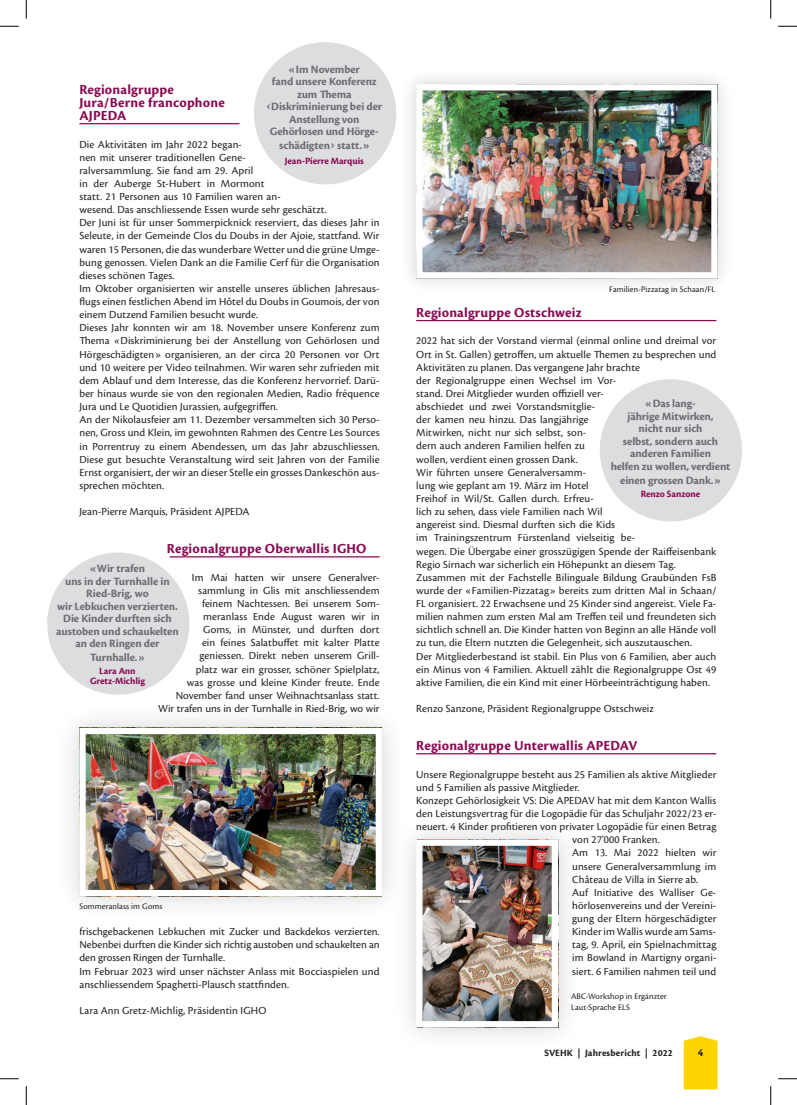
<style>
.page{position:relative;width:797px;height:1105px;background:#fff}
.page>*{position:absolute;margin:0;border:0;box-sizing:border-box;transform-origin:0 0}
.t1{font:700 14.38px/13.1px "Cronos Pro";letter-spacing:.015em;color:#8a0b54}
.t2{font:700 11.75px/12.5px "Cronos Pro";letter-spacing:-.01em;color:#6c6d70;text-align:center}
.t3{font:11.25px/13.1px "Cronos Pro";letter-spacing:.01em;color:#231f20}
.t4{font:700 11.25px "Cronos Pro";color:#231f20}
.t5{font:700 10px/10px "Cronos Pro";letter-spacing:-.005em;color:#8a0b54;text-align:center}
.t6{font:700 10px "Cronos Pro";letter-spacing:.01em;color:#231f20}
.t7{font:8.75px/11.2px "Cronos Pro";letter-spacing:.01em;color:#231f20}
</style>
<div class="page">
<svg style="left:683px;top:1036px;width:34px;height:53px"></svg>
<hr style="left:79px;top:123px;width:160px;height:1px;background:#8a0b54">
<hr style="left:169px;top:556px;width:210px;height:1px;background:#8a0b54">
<hr style="left:416px;top:320px;width:300px;height:1px;background:#8a0b54">
<hr style="left:416px;top:753px;width:300px;height:1px;background:#8a0b54">
<div style="left:400px;top:68px;width:333px;height:226px;background:#231f20;opacity:.2"></div>
<img style="left:423px;top:91px;width:287px;height:180px">
<div style="left:416px;top:84px;width:301px;height:194px;border:6px solid #fff"></div>
<div style="left:56px;top:704px;width:350px;height:216px;background:#231f20;opacity:.2"></div>
<img style="left:86px;top:735px;width:289px;height:154px">
<div style="left:79px;top:728px;width:303px;height:168px;border:6px solid #fff"></div>
<div style="left:392px;top:816px;width:189px;height:235px;background:#231f20;opacity:.2"></div>
<img style="left:423px;top:846px;width:128px;height:174px">
<div style="left:416px;top:839px;width:142px;height:188px;border:6px solid #fff"></div>
<svg style="left:600px;top:379px;width:142px;height:143px"></svg>
<svg style="left:254px;top:42px;width:143px;height:143px"></svg>
<svg style="left:47px;top:552px;width:144px;height:143px"></svg>
<svg style="left:0;top:25px;width:19px;height:2px"></svg>
<svg style="left:778px;top:25px;width:19px;height:2px"></svg>
<svg style="left:0;top:1078px;width:19px;height:1px"></svg>
<svg style="left:778px;top:1078px;width:19px;height:1px"></svg>
<svg style="left:25px;top:0;width:2px;height:19px"></svg>
<svg style="left:25px;top:1086px;width:2px;height:19px"></svg>
<svg style="left:770px;top:0;width:1px;height:19px"></svg>
<svg style="left:770px;top:1086px;width:1px;height:19px"></svg>
<p class="t2" style="left:266px;top:63px;width:117px">«Im November<br>fand unsere Konferenz zum Thema ‹Diskriminierung bei der<br>Anstellung von<br>Gehörlosen und Hörge-</p>
<p class="t2" style="left:279px;top:139px;width:92px">schädigten› statt.»</p>
<p class="t5" style="left:285px;top:156px;width:81px">Jean-Pierre Marquis</p>
<p class="t1" style="left:79px;top:83px;width:147px">Regionalgruppe<br>Jura/Berne francophone<br>AJPEDA</p>
<p class="t3" style="left:79px;top:137px;width:302px">Die Aktivitäten im Jahr 2022 began-<br>nen mit unserer traditionellen Gene-<br>ralversammlung. Sie fand am 29. April<br>in der Auberge St-Hubert in Mormont<br>statt. 21 Personen aus 10 Familien waren an-<br>wesend. Das anschliessende Essen wurde sehr geschätzt.<br>Der Juni ist für unser Sommerpicknick reserviert, das dieses Jahr in Seleute, in der Gemeinde Clos du Doubs in der Ajoie, stattfand. Wir waren 15 Personen, die das wunderbare Wetter und die grüne Umge&shy;bung genossen. Vielen Dank an die Familie Cerf für die Organisation dieses schönen Tages.<br>Im Oktober organisierten wir anstelle unseres üblichen Jahresaus&shy;flugs einen festlichen Abend im Hôtel du Doubs in Goumois, der von einem Dutzend Familien besucht wurde.<br>Dieses Jahr konnten wir am 18. November unsere Konferenz zum Thema «Diskriminierung bei der Anstellung von Gehörlosen und Hörgeschädigten» organisieren, an der circa 20 Personen vor Ort und 10 weitere per Video teilnahmen. Wir waren sehr zufrieden mit dem Ablauf und dem Interesse, das die Konferenz hervorrief. Darü&shy;ber hinaus wurde sie von den regionalen Medien, Radio fréquence Jura und Le Quotidien Jurassien, aufgegriffen.<br>An der Nikolausfeier am 11. Dezember versammelten sich 30 Perso&shy;nen, Gross und Klein, im gewohnten Rahmen des Centre Les Sources in Porrentruy zu einem Abendessen, um das Jahr abzuschliessen.<br>Diese gut besuchte Veranstaltung wird seit Jahren von der Familie Ernst organisiert, der wir an dieser Stelle ein grosses Dankeschön aus&shy;sprechen möchten.</p>
<p class="t3" style="left:79px;top:505px;width:172px">Jean-Pierre Marquis, Präsident AJPEDA</p>
<p class="t1" style="left:167px;top:542px;width:201px">Regionalgruppe Oberwallis IGHO</p>
<p class="t3" style="left:158px;top:571px;width:223px;text-align:right">Im Mai hatten wir unsere Generalver&shy;sammlung in Glis mit anschliessendem<br>feinem Nachtessen. Bei unserem Som&shy;meranlass Ende August waren wir in<br>Goms, in Münster, und durften dort<br>ein feines Salatbuffet mit kalter Platte geniessen. Direkt neben unserem Grill-<br>platz war ein grosser, schöner Spielplatz,<br>was grosse und kleine Kinder freute. Ende November fand unser Weihnachtsanlass statt.<br>Wir trafen uns in der Turnhalle in Ried-Brig, wo wir</p>
<p class="t2" style="left:56px;top:562px;width:124px">«Wir trafen<br>uns in der Turnhalle in<br>Ried-Brig, wo<br>wir Lebkuchen verzierten.<br>Die Kinder durften sich austoben und schaukelten an den Ringen der</p>
<p class="t2" style="left:90px;top:651px;width:56px">Turnhalle.»</p>
<p class="t5" style="left:90px;top:666px;width:56px">Lara Ann<br>Gretz-Michlig</p>
<p class="t7" style="left:79px;top:900px;width:84px">Sommeranlass im Goms</p>
<p class="t3" style="left:79px;top:925px;width:302px">frischgebackenen Lebkuchen mit Zucker und Backdekos verzierten.<br>Nebenbei durften die Kinder sich richtig austoben und schaukelten an den grossen Ringen der Turnhalle.<br>Im Februar 2023 wird unser nächster Anlass mit Bocciaspielen und anschliessendem Spaghetti-Plausch stattfinden.</p>
<p class="t3" style="left:79px;top:1004px;width:188px">Lara Ann Gretz-Michlig, Präsidentin IGHO</p>
<p class="t7" style="left:609px;top:284px;width:107px">Familien-Pizzatag in Schaan/FL</p>
<p class="t1" style="left:416px;top:306px;width:167px">Regionalgruppe Ostschweiz</p>
<p class="t3" style="left:416px;top:334px;width:302px">2022 hat sich der Vorstand viermal (einmal online und dreimal vor Ort in St. Gallen) getroffen, um aktuelle Themen zu besprechen und Aktivitäten zu planen. Das vergangene Jahr brachte<br>der Regionalgruppe einen Wechsel im Vor-<br>stand. Drei Mitglieder wurden offiziell ver-<br>abschiedet und zwei Vorstandsmitglie-<br>der kamen neu hinzu. Das langjährige<br>Mitwirken, nicht nur sich selbst, son-<br>dern auch anderen Familien helfen zu<br>wollen, verdient einen grossen Dank.<br>Wir führten unsere Generalversamm-<br>lung wie geplant am 19. März im Hotel<br>Freihof in Wil/St. Gallen durch. Erfreu-<br>lich zu sehen, dass viele Familien nach Wil<br>angereist sind. Diesmal durften sich die Kids<br>im Trainingszentrum Fürstenland vielseitig be-<br>wegen. Die Übergabe einer grosszügigen Spende der Raiffeisenbank Regio Sirnach war sicherlich ein Höhepunkt an diesem Tag.<br>Zusammen mit der Fachstelle Bilinguale Bildung Graubünden FsB wurde der «Familien-Pizzatag» bereits zum dritten Mal in Schaan/ FL organisiert. 22 Erwachsene und 25 Kinder sind angereist. Viele Fa&shy;milien nahmen zum ersten Mal am Treffen teil und freundeten sich sichtlich schnell an. Die Kinder hatten von Beginn an alle Hände voll zu tun, die Eltern nutzten die Gelegenheit, sich auszutauschen.<br>Der Mitgliederbestand ist stabil. Ein Plus von 6 Familien, aber auch ein Minus von 4 Familien. Aktuell zählt die Regionalgruppe Ost 49 aktive Familien, die ein Kind mit einer Hörbeeinträchtigung haben.</p>
<p class="t3" style="left:416px;top:702px;width:239px">Renzo Sanzone, Präsident Regionalgruppe Ostschweiz</p>
<p class="t1" style="left:416px;top:739px;width:223px">Regionalgruppe Unterwallis APEDAV</p>
<p class="t3" style="left:416px;top:767px;width:301px">Unsere Regionalgruppe besteht aus 25 Familien als aktive Mitglieder</p>
<p class="t3" style="left:416px;top:781px;width:165px">und 5 Familien als passive Mitglieder.</p>
<p class="t3" style="left:416px;top:794px;width:301px">Konzept Gehörlosigkeit VS: Die APEDAV hat mit dem Kanton Wallis</p>
<p class="t3" style="left:416px;top:807px;width:302px">den Leistungsvertrag für die Logopädie für das Schuljahr 2022/23 er-</p>
<p class="t3" style="left:416px;top:820px;width:302px">neuert. 4 Kinder profitieren von privater Logopädie für einen Betrag</p>
<p class="t3" style="left:572px;top:833px;width:89px">von 27'000 Franken.</p>
<p class="t3" style="left:572px;top:846px;width:146px">Am 13. Mai 2022 hielten wir</p>
<p class="t3" style="left:572px;top:859px;width:146px">unsere Generalversammlung im</p>
<p class="t3" style="left:572px;top:873px;width:127px">Château de Villa in Sierre ab.</p>
<p class="t3" style="left:572px;top:886px;width:146px">Auf Initiative des Walliser Ge-</p>
<p class="t3" style="left:572px;top:899px;width:146px">hörlosenvereins und der Vereini-</p>
<p class="t3" style="left:572px;top:912px;width:146px">gung der Eltern hörgeschädigter</p>
<p class="t3" style="left:572px;top:925px;width:146px">Kinder im Wallis wurde am Sams-</p>
<p class="t3" style="left:572px;top:938px;width:146px">tag, 9. April, ein Spielnachmittag</p>
<p class="t3" style="left:572px;top:951px;width:146px">im Bowland in Martigny organi-</p>
<p class="t3" style="left:572px;top:964px;width:146px">siert. 6 Familien nahmen teil und</p>
<p class="t2" style="left:610px;top:398px;width:121px">«Das lang-<br>jährige Mitwirken,<br>nicht nur sich<br>selbst, sondern auch anderen Familien<br>helfen zu wollen, verdient</p>
<p class="t2" style="left:620px;top:474px;width:102px">einen grossen Dank.»</p>
<p class="t5" style="left:640px;top:489px;width:61px">Renzo Sanzone</p>
<p class="t7" style="left:571px;top:990px;width:97px">ABC-Workshop in Ergänzter<br>Laut-Sprache ELS</p>
<p class="t6" style="left:544px;top:1047px;width:130px">SVEHK | Jahresbericht | 2022</p>
<p class="t4" style="left:697px;top:1046px;width:7px">4</p>
</div>
